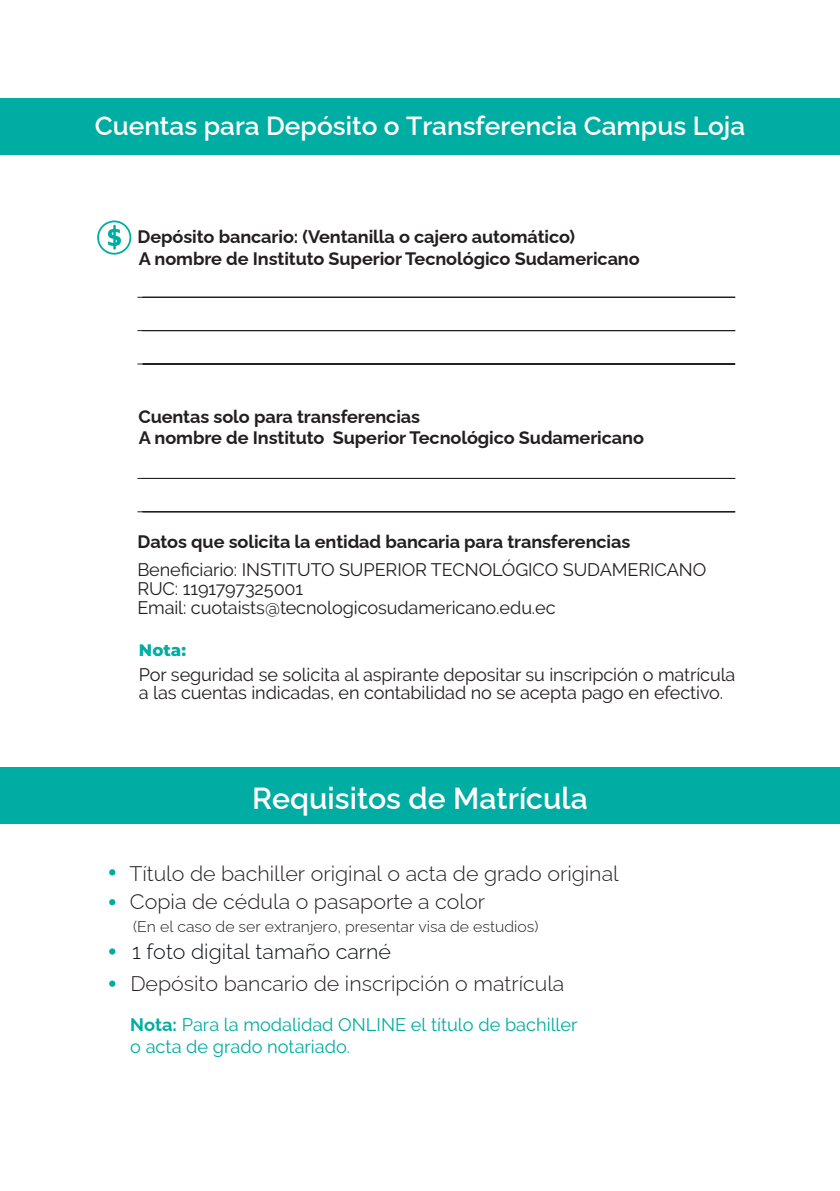
<style>
.page{position:relative;width:840px;height:1191px;background:#fff}
.page>*{position:absolute;margin:0;border:0;box-sizing:border-box;transform-origin:0 0}
.t1{font:600 30.4px "Raleway";color:#fff}
.t2{font:600 26.2px "Raleway";color:#fff}
.t3{font:300 21px/28.2px "Raleway";color:#231f20}
.t4{font:300 21px "Raleway";color:#101315}
.t5{font:18.2px/21.8px "Raleway";color:#00ada2}
.t6{font:18px/18.8px "Raleway";letter-spacing:-.005em;color:#231f20}
.t7{font:700 18px "Raleway";letter-spacing:-.005em;color:#231f20}
.t8{font:800 16.6px "Montserrat";color:#00ada2}
.t9{font:300 15.6px "Raleway";color:#231f20}
.s1{font-weight:700}
</style>
<div class="page">
<div style="left:0;top:99px;width:839px;height:56px;background:#00ada2"></div>
<div style="left:0;top:767px;width:839px;height:57px;background:#00ada2"></div>
<svg style="left:97px;top:220px;width:34px;height:35px"></svg>
<svg style="left:109px;top:869px;width:6px;height:6px"></svg>
<svg style="left:109px;top:899px;width:6px;height:6px"></svg>
<svg style="left:109px;top:948px;width:6px;height:6px"></svg>
<svg style="left:109px;top:980px;width:6px;height:6px"></svg>
<hr style="left:137px;top:297px;width:597px;height:1px;background:#231f20">
<hr style="left:137px;top:330px;width:597px;height:1px;background:#231f20">
<hr style="left:137px;top:364px;width:597px;height:1px;background:#231f20">
<hr style="left:137px;top:478px;width:597px;height:1px;background:#231f20">
<hr style="left:137px;top:511px;width:597px;height:1px;background:#231f20">
<h2 class="t2" style="left:95px;top:110px;width:651px">Cuentas para Depósito o Transferencia Campus Loja</h2>
<p class="t7" style="left:137px;top:226px;width:439px">Depósito bancario: (Ventanilla o cajero automático)</p>
<p class="t7" style="left:139px;top:248px;width:502px">A nombre de Instituto Superior Tecnológico Sudamericano</p>
<p class="t7" style="left:138px;top:406px;width:283px">Cuentas solo para transferencias</p>
<p class="t7" style="left:139px;top:427px;width:506px">A nombre de Instituto Superior Tecnológico Sudamericano</p>
<p class="t7" style="left:137px;top:531px;width:494px">Datos que solicita la entidad bancaria para transferencias</p>
<p class="t6" style="left:137px;top:560px;width:570px">Beneficiario: INSTITUTO SUPERIOR TECNOLÓGICO SUDAMERICANO<br>RUC: 1191797325001<br>Email: cuotaists@tecnologicosudamericano.edu.ec</p>
<p class="t8" style="left:139px;top:638px;width:49px">Nota:</p>
<p class="t6" style="left:139px;top:665px;width:597px">Por seguridad se solicita al aspirante depositar su inscripción o matrícula a las cuentas indicadas, en contabilidad no se acepta pago en efectivo.</p>
<h1 class="t1" style="left:252px;top:780px;width:337px">Requisitos de Matrícula</h1>
<p class="t3" style="left:129px;top:859px;width:490px">Título de bachiller original o acta de grado original<br>Copia de cédula o pasaporte a color</p>
<p class="t4" style="left:132px;top:939px;width:260px">1 foto digital tamaño carné</p>
<p class="t3" style="left:130px;top:969px;width:435px">Depósito bancario de inscripción o matrícula</p>
<p class="t9" style="left:133px;top:917px;width:406px">(En el caso de ser extranjero, presentar visa de estudios)</p>
<p class="t5" style="left:130px;top:1013px;width:448px"><span class="s1">Nota:</span> Para la modalidad ONLINE el título de bachiller o acta de grado notariado.</p>
</div>
